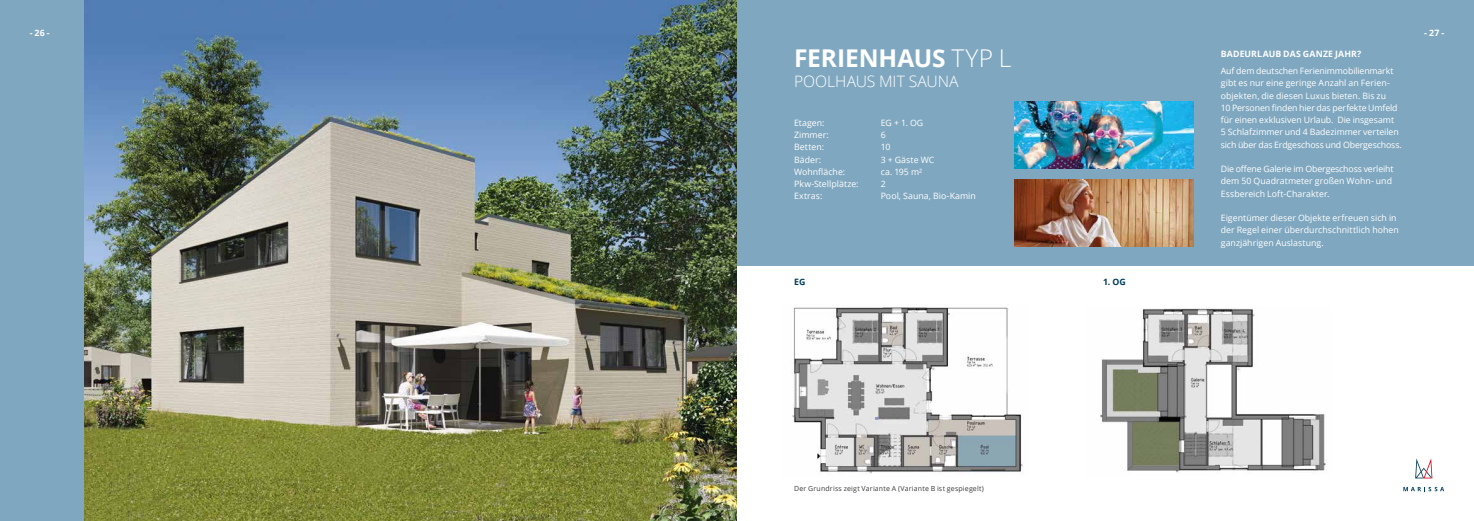
<style>
.page{position:relative;width:1474px;height:521px;background:#fff}
.page>*{position:absolute;margin:0;border:0;box-sizing:border-box;transform-origin:0 0}
.t1{font:700 24.5px "Open Sans";letter-spacing:-.005em;color:#fff}
.t2{font:300 15.75px "Open Sans";letter-spacing:-.005em;color:#fff}
.t3{font:8.75px/12.2px "Open Sans";color:#fff}
.t4{font:700 8.75px "Open Sans";letter-spacing:.02em;color:#fff}
.t5{font:700 8.75px "Open Sans";color:#003d5c}
.t6{font:7px "Open Sans";letter-spacing:.025em;color:#3a3a39}
.s1{font-weight:300}
</style>
<div class="page">
<svg style="left:1415px;top:458px;width:17px;height:20px"></svg>
<svg style="left:1403px;top:487px;width:40px;height:4px"></svg>
<div style="left:0;top:0;width:84px;height:521px;background:#7fa7bf"></div>
<div style="left:737px;top:0;width:736px;height:265px;background:#7fa7bf"></div>
<img style="left:1014px;top:102px;width:179px;height:67px">
<img style="left:84px;top:0;width:653px;height:521px">
<img style="left:1014px;top:179px;width:179px;height:67px">
<img style="left:792px;top:307px;width:231px;height:167px">
<img style="left:1100px;top:308px;width:226px;height:165px">
<p class="t4" style="left:30px;top:27px;width:21px">- 26 -</p>
<p class="t4" style="left:1424px;top:27px;width:21px">- 27 -</p>
<h1 class="t1" style="left:794px;top:41px;width:219px">FERIENHAUS <span class="s1">TYP L</span></h1>
<h2 class="t2" style="left:794px;top:71px;width:166px">POOLHAUS MIT SAUNA</h2>
<p class="t3" style="left:794px;top:116px;width:32px">Etagen:</p>
<p class="t3" style="left:880px;top:116px;width:44px">EG + 1. OG</p>
<p class="t3" style="left:794px;top:128px;width:36px">Zimmer:</p>
<p class="t3" style="left:880px;top:128px;width:7px">6</p>
<p class="t3" style="left:794px;top:141px;width:31px">Betten:</p>
<p class="t3" style="left:880px;top:141px;width:11px">10</p>
<p class="t3" style="left:794px;top:153px;width:29px">Bäder:</p>
<p class="t3" style="left:880px;top:153px;width:55px">3 + Gäste WC</p>
<p class="t3" style="left:794px;top:165px;width:53px">Wohnfläche:</p>
<p class="t3" style="left:880px;top:165px;width:43px">ca. 195 m²</p>
<p class="t3" style="left:794px;top:177px;width:66px">Pkw-Stellplätze:</p>
<p class="t3" style="left:880px;top:177px;width:7px">2</p>
<p class="t3" style="left:794px;top:190px;width:30px">Extras:</p>
<p class="t3" style="left:880px;top:190px;width:97px">Pool, Sauna, Bio-Kamin</p>
<p class="t5" style="left:794px;top:275px;width:13px">EG</p>
<p class="t5" style="left:1103px;top:275px;width:24px">1. OG</p>
<p class="t6" style="left:794px;top:484px;width:191px">Der Grundriss zeigt Variante A (Variante B ist gespiegelt)</p>
<p class="t4" style="left:1220px;top:47px;width:142px">BADEURLAUB DAS GANZE JAHR?</p>
<p class="t3" style="left:1220px;top:64px;width:182px">Auf dem deutschen Ferienimmobilienmarkt gibt es nur eine geringe Anzahl an Ferien&shy;objekten, die diesen Luxus bieten. Bis zu<br>10 Personen finden hier das perfekte Umfeld für einen exklusiven Urlaub. Die insgesamt<br>5 Schlafzimmer und 4 Badezimmer verteilen sich über das Erdgeschoss und Obergeschoss.</p>
<p class="t3" style="left:1220px;top:162px;width:174px">Die offene Galerie im Obergeschoss verleiht dem 50 Quadratmeter großen Wohn- und<br>Essbereich Loft-Charakter.</p>
<p class="t3" style="left:1220px;top:211px;width:179px">Eigentümer dieser Objekte erfreuen sich in der Regel einer überdurchschnittlich hohen ganzjährigen Auslastung.</p>
</div>
